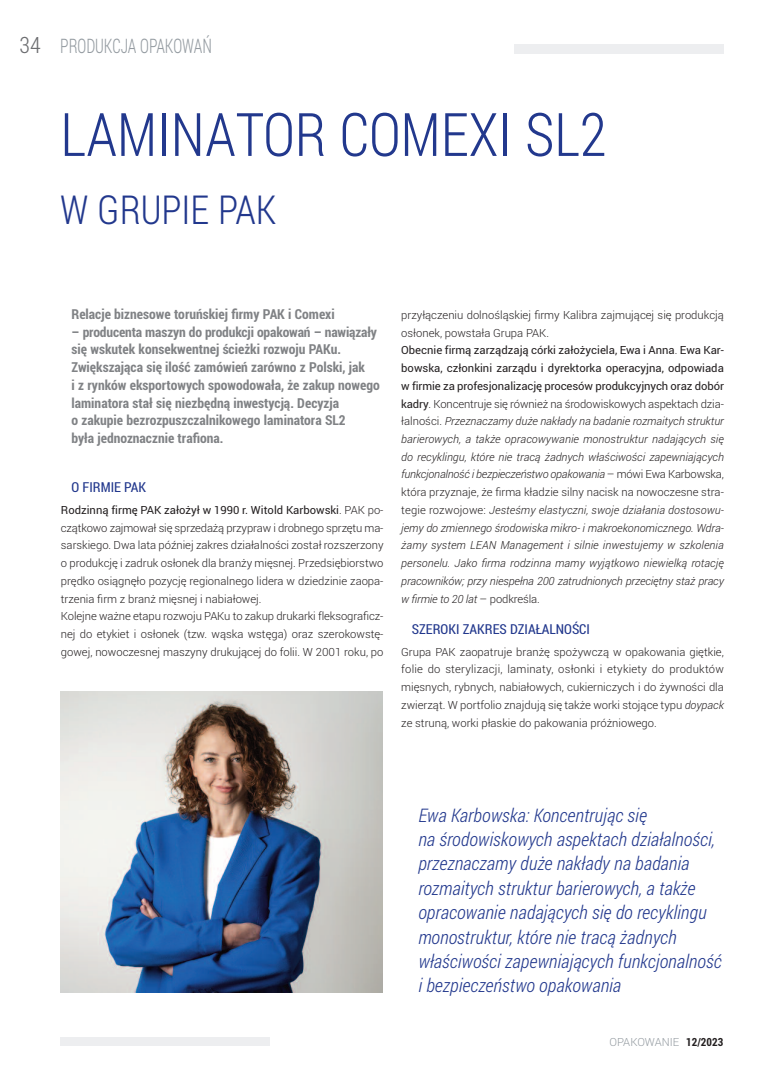
<style>
.page{position:relative;width:780px;height:1081px;background:#fff}
.page>*{position:absolute;margin:0;border:0;box-sizing:border-box;transform-origin:0 0}
.t1{font:300 60px "Roboto Condensed";color:#22388d;scale:.95 1}
.t2{font:300 40px "Roboto Condensed";color:#22388d;scale:.95 1}
.t3{font:300 20px "Roboto Condensed";color:#949ba1;scale:.8 1}
.t4{font:italic 300 18.75px/24.4px "Roboto Condensed";color:#22388d}
.t5{font:700 13.75px/17.8px "Roboto Condensed";color:#808285}
.t6{font:13.75px "Roboto Condensed";color:#22388d}
.t7{font:italic 300 11.25px/17.8px "Roboto";color:#231f20}
.t8{font:300 11.25px/17.8px "Roboto";color:#231f20}
.t9{font:300 11.25px "Roboto";color:#949ba1}
.s1{font-size:22.5px;color:#6c6d70}
.s2{font-weight:400}
.s3{font-style:normal}
.s4{font-weight:400;font-style:normal}
.s5{font-style:italic}
.s6{font-family:"Roboto Condensed";font-weight:700;color:#231f20}
</style>
<div class="page">
<div style="left:60px;top:1036px;width:209px;height:9px;background:#edeef0"></div>
<div style="left:514px;top:44px;width:209px;height:9px;background:#edeef0"></div>
<img style="left:60px;top:691px;width:323px;height:301px">
<h3 class="t3" style="left:20px;top:35px;width:242px"><span class="s1">34</span> PRODUKCJA OPAKOWAŃ</h3>
<h1 class="t1" style="left:60px;top:100px;width:576px">LAMINATOR COMEXI SL2</h1>
<h2 class="t2" style="left:60px;top:186px;width:229px">W GRUPIE PAK</h2>
<p class="t5" style="left:71px;top:305px;width:265px">relacje biznesowe toruńskiej firmy pak i comexi</p>
<p class="t5" style="left:71px;top:323px;width:310px">– producenta maszyn do produkcji opakowań – nawiązały się wskutek konsekwentnej ścieżki rozwoju paku. zwiększająca się ilość zamówień zarówno z polski, jak<br>i z rynków eksportowych spowodowała, że zakup nowego laminatora stał się niezbędną inwestycją. decyzja<br>o zakupie bezrozpuszczalnikowego laminatora sl2<br>była jednoznacznie trafiona.</p>
<p class="t6" style="left:71px;top:480px;width:76px">O FIRMIE PAK</p>
<p class="t8" style="left:61px;top:501px;width:324px"><span class="s2">Rodzinną firmę PAK założył w 1990 r. Witold Karbowski</span>. PAK po&shy;czątkowo zajmował się sprzedażą przypraw i drobnego sprzętu ma&shy;sarskiego. Dwa lata później zakres działalności został rozszerzony o produkcję i zadruk osłonek dla branży mięsnej. Przedsiębiorstwo prędko osiągnęło pozycję regionalnego lidera w dziedzinie zaopa&shy;trzenia firm z branż mięsnej i nabiałowej.<br>Kolejne ważne etapu rozwoju PAKu to zakup drukarki fleksograficz&shy;nej do etykiet i osłonek (tzw. wąska wstęga) oraz szerokowstę&shy;gowej, nowoczesnej maszyny drukującej do folii. W 2001 roku, po</p>
<p class="t7" style="left:401px;top:306px;width:324px"><span class="s3">przyłączeniu dolnośląskiej firmy Kalibra zajmującej się produkcją osłonek, powstała Grupa PAK.<br></span><span class="s4">Obecnie firmą zarządzają córki założyciela, ewa i Anna</span><span class="s3">.</span> <span class="s4">ewa Kar&shy;bowska, członkini zarządu i dyrektorka operacyjna, odpowiada w firmie za profesjonalizację procesów produkcyjnych oraz dobór kadry</span><span class="s3">. Koncentruje się również na środowiskowych aspektach dzia&shy;łalności.</span> Przeznaczamy duże nakłady na badanie rozmaitych struktur barierowych, a także opracowywanie monostruktur nadających się do recyklingu, które nie tracą żadnych właściwości zapewniających funkcjonalność i bezpieczeństwo opakowania <span class="s3">– mówi Ewa Karbowska, która przyznaje, że firma kładzie silny nacisk na nowoczesne stra&shy;tegie rozwojowe:</span> Jesteśmy elastyczni, swoje działania dostosowu&shy;jemy do zmiennego środowiska mikro- i makroekonomicznego. Wdra&shy;żamy system LEAN Management i silnie inwestujemy w szkolenia personelu. Jako firma rodzinna mamy wyjątkowo niewielką rotację pracowników; przy niespełna 200 zatrudnionych przeciętny staż pracy w firmie to 20 lat <span class="s3">– podkreśla.</span></p>
<p class="t6" style="left:412px;top:621px;width:180px">SZEROKI ZAKRES DZIAŁALNOŚCI</p>
<p class="t8" style="left:401px;top:643px;width:324px;text-align:justify">Grupa PAK zaopatruje branżę spożywczą w opakowania giętkie, folie do sterylizacji, laminaty, osłonki i etykiety do produktów mięsnych, rybnych, nabiałowych, cukierniczych i do żywności dla zwierząt. W portfolio znajdują się także worki stojące typu <span class="s5">doypack </span>ze struną, worki płaskie do pakowania próżniowego.</p>
<p class="t4" style="left:418px;top:803px;width:305px">Ewa Karbowska: Koncentrując się<br>na środowiskowych aspektach działalności, przeznaczamy duże nakłady na badania rozmaitych struktur barierowych, a także opracowanie nadających się do recyklingu monostruktur, które nie tracą żadnych właściwości zapewniających funkcjonalność i bezpieczeństwo opakowania</p>
<p class="t9" style="left:609px;top:1035px;width:115px">OPAKOWANIE <span class="s6">12/2023</span></p>
</div>
